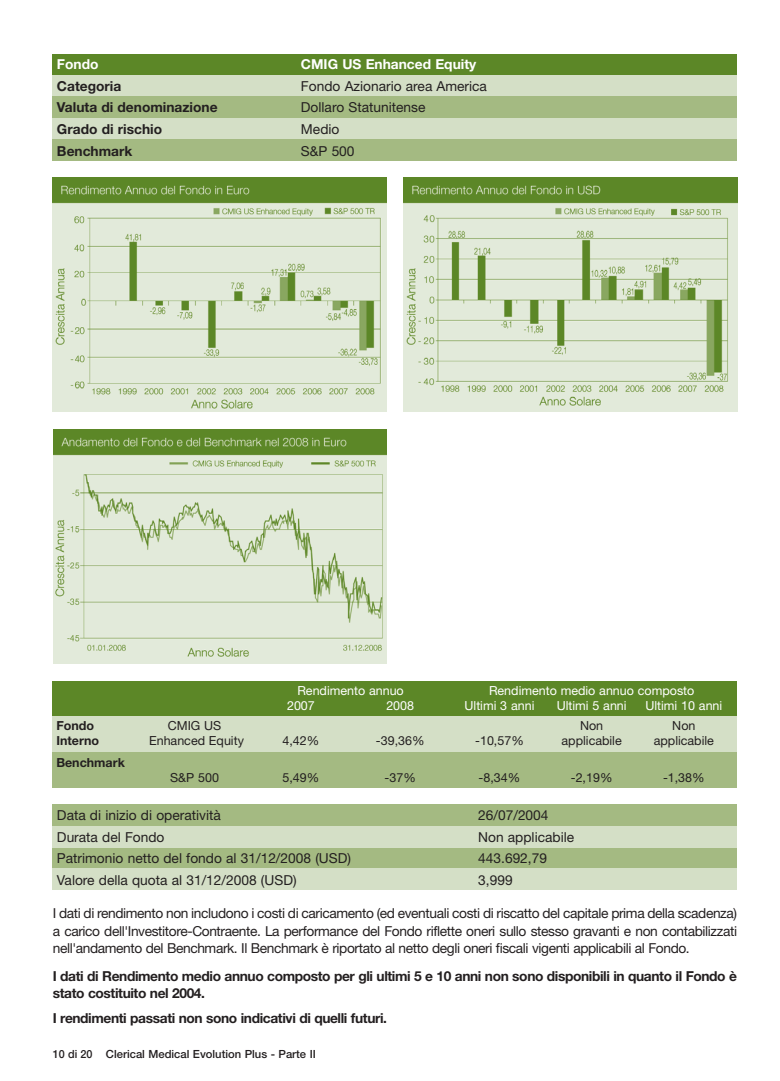
<style>
.page{position:relative;width:780px;height:1081px;background:#fff}
.page>*{position:absolute;margin:0;border:0;box-sizing:border-box;transform-origin:0 0}
.t1{font:13.75px/17.5px "Helvetica Neue LT";color:#231f20;text-align:justify}
.t2{font:700 13.75px/17.5px "Helvetica Neue LT";letter-spacing:-.03em;color:#231f20}
.t3{font:700 13.75px "Helvetica Neue LT";color:#231f20}
.t4{font:700 13.75px "Helvetica Neue LT";color:#fff}
.t5{font:12.5px "Helvetica Neue LT";color:#231f20}
.t6{font:12.5px "Helvetica Neue LT";color:#fff}
.t7{font:700 12.5px "Helvetica Neue LT";color:#231f20}
.t8{font:500 11.25px "Helvetica Neue LT";color:#231f20;scale:.96 1}
</style>
<div class="page">
<img style="left:53px;top:178px;width:333px;height:234px">
<img style="left:404px;top:178px;width:333px;height:234px">
<img style="left:53px;top:429px;width:333px;height:234px">
<div style="left:53px;top:54px;width:684px;height:21px;background:#5c8727"></div>
<div style="left:53px;top:75px;width:684px;height:21px;background:#d4dfc6"></div>
<div style="left:53px;top:118px;width:684px;height:21px;background:#d4dfc6"></div>
<div style="left:53px;top:96px;width:684px;height:22px;background:#a4ba82"></div>
<div style="left:53px;top:139px;width:684px;height:21px;background:#a4ba82"></div>
<div style="left:53px;top:805px;width:684px;height:21px;background:#a4ba82"></div>
<div style="left:53px;top:847px;width:684px;height:21px;background:#a4ba82"></div>
<div style="left:53px;top:826px;width:684px;height:21px;background:#d4dfc6"></div>
<div style="left:53px;top:868px;width:684px;height:22px;background:#d4dfc6"></div>
<div style="left:53px;top:681px;width:684px;height:35px;background:#5c8727"></div>
<div style="left:53px;top:716px;width:684px;height:36px;background:#d4dfc6"></div>
<div style="left:53px;top:752px;width:684px;height:35px;background:#a4ba82"></div>
<p class="t4" style="left:57px;top:59px;width:43px">Fondo</p>
<p class="t4" style="left:301px;top:59px;width:177px">CMIG US Enhanced Equity</p>
<p class="t3" style="left:57px;top:81px;width:66px">Categoria</p>
<p class="t1" style="left:301px;top:79px;width:187px">Fondo Azionario area America</p>
<p class="t3" style="left:57px;top:102px;width:162px">Valuta di denominazione</p>
<p class="t1" style="left:301px;top:100px;width:126px">Dollaro Statunitense</p>
<p class="t3" style="left:57px;top:124px;width:107px">Grado di rischio</p>
<p class="t1" style="left:301px;top:122px;width:40px">Medio</p>
<p class="t3" style="left:57px;top:146px;width:77px">Benchmark</p>
<p class="t1" style="left:301px;top:144px;width:55px">S&amp;P 500</p>
<p class="t6" style="left:297px;top:686px;width:108px">Rendimento annuo</p>
<p class="t6" style="left:489px;top:686px;width:207px">Rendimento medio annuo composto</p>
<p class="t6" style="left:287px;top:701px;width:29px">2007</p>
<p class="t6" style="left:386px;top:701px;width:29px">2008</p>
<p class="t6" style="left:464px;top:701px;width:71px">Ultimi 3 anni</p>
<p class="t6" style="left:556px;top:701px;width:71px">Ultimi 5 anni</p>
<p class="t6" style="left:645px;top:701px;width:78px">Ultimi 10 anni</p>
<p class="t7" style="left:56px;top:721px;width:39px">Fondo</p>
<p class="t5" style="left:168px;top:721px;width:55px">CMIG US</p>
<p class="t5" style="left:580px;top:721px;width:25px">Non</p>
<p class="t5" style="left:672px;top:721px;width:25px">Non</p>
<p class="t7" style="left:56px;top:736px;width:44px">Interno</p>
<p class="t5" style="left:149px;top:736px;width:96px">Enhanced Equity</p>
<p class="t5" style="left:282px;top:736px;width:38px">4,42%</p>
<p class="t5" style="left:376px;top:736px;width:50px">-39,36%</p>
<p class="t5" style="left:475px;top:736px;width:50px">-10,57%</p>
<p class="t5" style="left:561px;top:736px;width:62px">applicabile</p>
<p class="t5" style="left:653px;top:736px;width:62px">applicabile</p>
<p class="t7" style="left:56px;top:758px;width:70px">Benchmark</p>
<p class="t5" style="left:170px;top:773px;width:50px">S&amp;P 500</p>
<p class="t5" style="left:282px;top:773px;width:38px">5,49%</p>
<p class="t5" style="left:384px;top:773px;width:33px">-37%</p>
<p class="t5" style="left:478px;top:773px;width:43px">-8,34%</p>
<p class="t5" style="left:571px;top:773px;width:43px">-2,19%</p>
<p class="t5" style="left:663px;top:773px;width:43px">-1,38%</p>
<p class="t1" style="left:57px;top:808px;width:165px">Data di inizio di operatività</p>
<p class="t1" style="left:478px;top:808px;width:72px">26/07/2004</p>
<p class="t1" style="left:57px;top:829px;width:109px">Durata del Fondo</p>
<p class="t1" style="left:478px;top:829px;width:97px">Non applicabile</p>
<p class="t1" style="left:57px;top:851px;width:295px">Patrimonio netto del fondo al 31/12/2008 (USD)</p>
<p class="t1" style="left:478px;top:851px;width:70px">443.692,79</p>
<p class="t1" style="left:57px;top:873px;width:241px">Valore della quota al 31/12/2008 (USD)</p>
<p class="t1" style="left:478px;top:873px;width:36px">3,999</p>
<p class="t1" style="left:53px;top:906px;width:685px">I dati di rendimento non includono i costi di caricamento (ed eventuali costi di riscatto del capitale prima della scadenza) a carico dell'Investitore-Contraente. La performance del Fondo riflette oneri sullo stesso gravanti e non contabilizzati nell'andamento del Benchmark. Il Benchmark è riportato al netto degli oneri fiscali vigenti applicabili al Fondo.</p>
<p class="t2" style="left:53px;top:969px;width:685px">I dati di Rendimento medio annuo composto per gli ultimi 5 e 10 anni non sono disponibili in quanto il Fondo è stato costituito nel 2004.</p>
<p class="t2" style="left:53px;top:1011px;width:336px">I rendimenti passati non sono indicativi di quelli futuri.</p>
<p class="t8" style="left:53px;top:1050px;width:275px">10 di 20 Clerical Medical Evolution Plus - Parte II</p>
</div>
